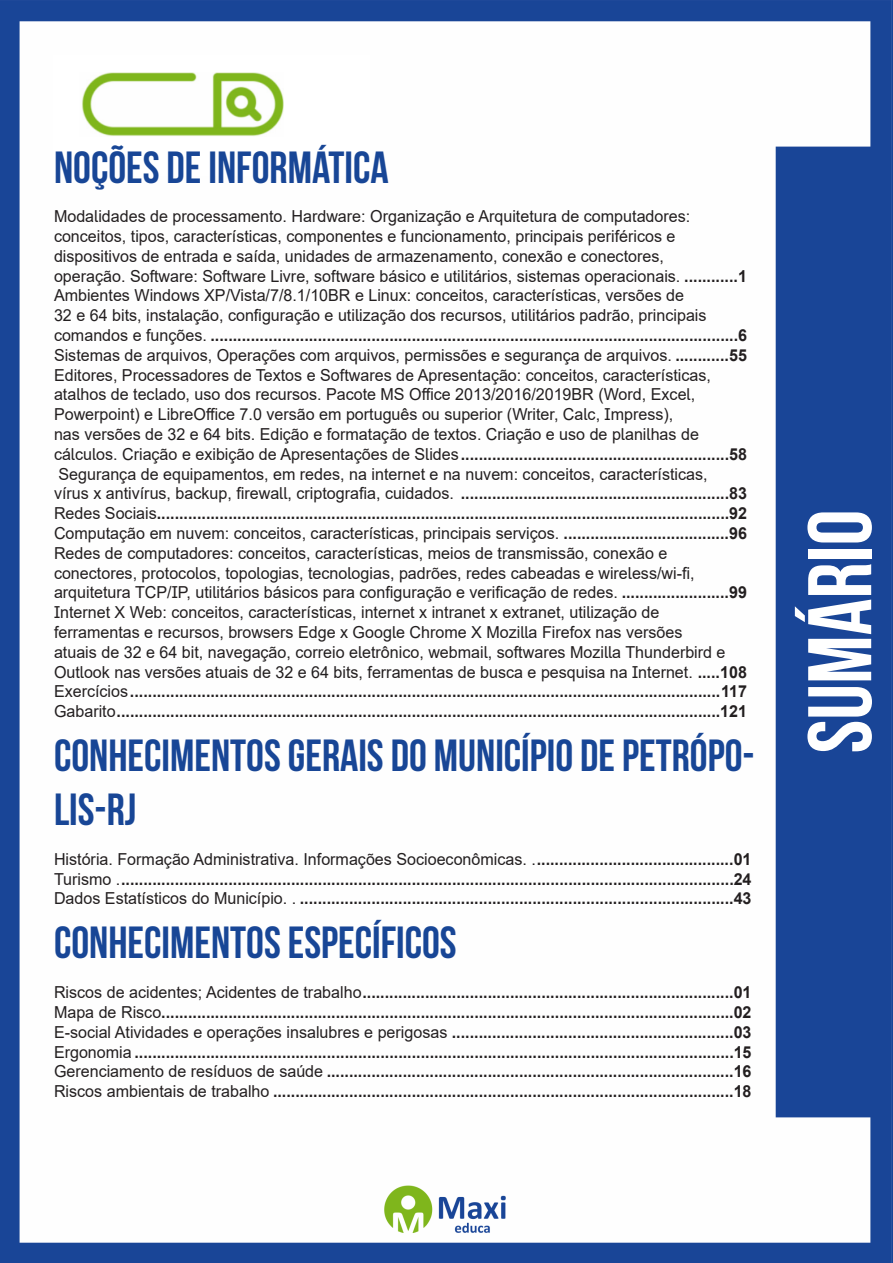
<style>
.page{position:relative;width:893px;height:1263px;background:#fff}
.page>*{position:absolute;margin:0;border:0;box-sizing:border-box;transform-origin:0 0}
.t1{font:700 90px "Bebas Neue";color:#fff}
.Titulo{font:700 45px/54px "Bebas Neue";color:#184696}
.Titulo-2{font:16.5px "Arial";color:#231f20}
.TABULAÇÃO_BOLD{font:700 16.5px "Arial";color:#231f20}
.Titulo-3{font:700 16.5px "Arial";color:#231f20}
.TABULAÇÃO_BOLD-2{font:16.5px "Arial";color:#231f20}
.s1{font-weight:700}
.s2{font-weight:400}
</style>
<div class="page">
<img style="left:0;top:0;width:893px;height:1263px">
<div style="left:53px;top:55px;width:317px;height:121px;background:#fff"></div>
<img style="left:82px;top:72px;width:201px;height:64px">
<p class="Titulo" style="left:54px;top:139px;width:336px">NOÇÕES DE INFORMÁTICA</p>
<p class="Titulo-2" style="left:54px;top:205px;width:638px">Modalidades de processamento. Hardware: Organização e Arquitetura de computadores:</p>
<p class="Titulo-2" style="left:54px;top:225px;width:623px">conceitos, tipos, características, componentes e funcionamento, principais periféricos e</p>
<p class="Titulo-2" style="left:54px;top:245px;width:611px">dispositivos de entrada e saída, unidades de armazenamento, conexão e conectores,</p>
<p class="Titulo-2" style="left:54px;top:264px;width:694px">operação. Software: Software Livre, software básico e utilitários, sistemas operacionais. <span class="s1">............1</span></p>
<p class="Titulo-2" style="left:54px;top:284px;width:632px">Ambientes Windows XP/Vista/7/8.1/10BR e Linux: conceitos, características, versões de</p>
<p class="Titulo-2" style="left:54px;top:304px;width:654px">32 e 64 bits, instalação, configuração e utilização dos recursos, utilitários padrão, principais</p>
<p class="Titulo-3" style="left:54px;top:324px;width:694px"><span class="s2">comandos e funções.</span> ......................................................................................................................6</p>
<p class="Titulo-2" style="left:54px;top:344px;width:694px">Sistemas de arquivos, Operações com arquivos, permissões e segurança de arquivos. <span class="s1">............55</span></p>
<p class="Titulo-2" style="left:54px;top:363px;width:658px">Editores, Processadores de Textos e Softwares de Apresentação: conceitos, características,</p>
<p class="Titulo-2" style="left:54px;top:383px;width:643px">atalhos de teclado, uso dos recursos. Pacote MS Office 2013/2016/2019BR (Word, Excel,</p>
<p class="Titulo-2" style="left:54px;top:403px;width:621px">Powerpoint) e LibreOffice 7.0 versão em português ou superior (Writer, Calc, Impress),</p>
<p class="Titulo-2" style="left:54px;top:423px;width:646px">nas versões de 32 e 64 bits. Edição e formatação de textos. Criação e uso de planilhas de</p>
<p class="Titulo-3" style="left:54px;top:442px;width:694px"><span class="s2">cálculos. Criação e exibição de Apresentações de Slides</span>............................................................58</p>
<p class="Titulo-2" style="left:58px;top:462px;width:651px">Segurança de equipamentos, em redes, na internet e na nuvem: conceitos, características,</p>
<p class="Titulo-3" style="left:54px;top:482px;width:694px"><span class="s2">vírus x antivírus, backup, firewall, criptografia, cuidados.</span> ............................................................83</p>
<p class="Titulo-3" style="left:54px;top:502px;width:694px"><span class="s2">Redes Sociais</span>................................................................................................................................92</p>
<p class="Titulo-2" style="left:54px;top:522px;width:694px">Computação em nuvem: conceitos, características, principais serviços. <span class="s1">.....................................96</span></p>
<p class="Titulo-2" style="left:54px;top:542px;width:615px">Redes de computadores: conceitos, características, meios de transmissão, conexão e</p>
<p class="Titulo-2" style="left:54px;top:561px;width:642px">conectores, protocolos, topologias, tecnologias, padrões, redes cabeadas e wireless/wi-fi,</p>
<p class="Titulo-2" style="left:54px;top:581px;width:694px">arquitetura TCP/IP, utilitários básicos para configuração e verificação de redes. <span class="s1">........................99</span></p>
<p class="Titulo-2" style="left:54px;top:601px;width:607px">Internet X Web: conceitos, características, internet x intranet x extranet, utilização de</p>
<p class="Titulo-2" style="left:54px;top:621px;width:630px">ferramentas e recursos, browsers Edge x Google Chrome X Mozilla Firefox nas versões</p>
<p class="Titulo-2" style="left:54px;top:641px;width:673px">atuais de 32 e 64 bit, navegação, correio eletrônico, webmail, softwares Mozilla Thunderbird e</p>
<p class="Titulo-2" style="left:54px;top:660px;width:694px">Outlook nas versões atuais de 32 e 64 bits, ferramentas de busca e pesquisa na Internet. <span class="s1">.....108</span></p>
<p class="Titulo-3" style="left:54px;top:680px;width:694px"><span class="s2">Exercícios</span>....................................................................................................................................117</p>
<p class="Titulo-3" style="left:54px;top:700px;width:694px"><span class="s2">Gabarito</span>.......................................................................................................................................121</p>
<p class="Titulo" style="left:54px;top:728px;width:702px">CONHECIMENTOS GERAIS DO MUNICÍPIO DE PETRÓPO-<br>LIS-RJ</p>
<p class="TABULAÇÃO_BOLD-2" style="left:54px;top:848px;width:699px">História. Formação Administrativa. Informações Socioeconômicas. .<span class="s1">............................................01</span></p>
<p class="TABULAÇÃO_BOLD" style="left:54px;top:867px;width:699px"><span class="s2">Turismo .</span>.........................................................................................................................................24</p>
<p class="TABULAÇÃO_BOLD" style="left:54px;top:887px;width:699px"><span class="s2">Dados Estatísticos do Município. .</span> .................................................................................................43</p>
<p class="Titulo" style="left:54px;top:915px;width:404px">CONHECIMENTOS ESPECÍFICOS</p>
<p class="TABULAÇÃO_BOLD" style="left:54px;top:981px;width:699px"><span class="s2">Riscos de acidentes; Acidentes de trabalho</span>...................................................................................01</p>
<p class="TABULAÇÃO_BOLD" style="left:54px;top:1000px;width:699px"><span class="s2">Mapa de Risco</span>................................................................................................................................02</p>
<p class="TABULAÇÃO_BOLD" style="left:54px;top:1020px;width:699px"><span class="s2">E-social Atividades e operações insalubres e perigosas</span> ...............................................................03</p>
<p class="TABULAÇÃO_BOLD" style="left:54px;top:1040px;width:699px"><span class="s2">Ergonomia</span> ......................................................................................................................................15</p>
<p class="TABULAÇÃO_BOLD" style="left:54px;top:1060px;width:699px"><span class="s2">Gerenciamento de resíduos de saúde</span> ...........................................................................................16</p>
<p class="TABULAÇÃO_BOLD" style="left:54px;top:1080px;width:699px"><span class="s2">Riscos ambientais de trabalho</span> .......................................................................................................18</p>
<h1 class="t1" style="left:791px;top:753px;width:245px;rotate:-90deg">SUMÁRIO</h1>
</div>
